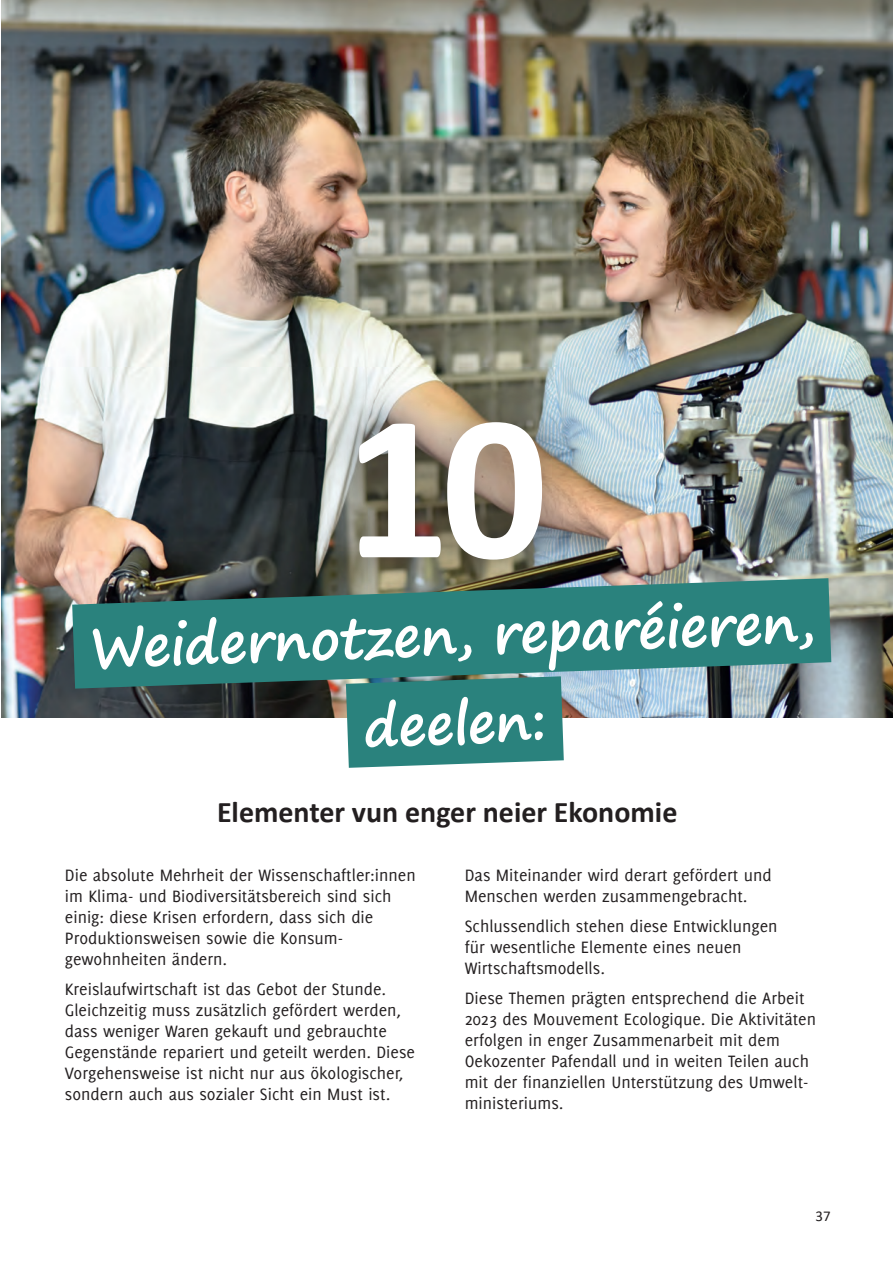
<style>
.page{position:relative;width:893px;height:1263px;background:#fff}
.page>*{position:absolute;margin:0;border:0;box-sizing:border-box;transform-origin:0 0}
.t1{font:700 210px "Calibri";color:#fff}
.t2{font:700 55.95px/88.7px "Segoe Print";color:#fff;text-align:center;scale:.96 1}
.t3{font:700 30px "Calibri";color:#231f20}
.t4{font:18px/21px "Delicious";color:#231f20}
.t5{font:15px "Calibri";color:#231f20}
</style>
<div class="page">
<img style="left:1px;top:0;width:892px;height:533px">
<div style="left:314px;top:376px;width:275px;height:229px;background:#231f20;opacity:.75"></div>
<img style="left:1px;top:533px;width:892px;height:185px">
<svg style="left:260px;top:631px;width:389px;height:137px"></svg>
<h1 class="t1" style="left:344px;top:339px;width:205px">10</h1>
<h2 class="t2" style="left:88px;top:602px;width:756px;rotate:-2deg">Weidernotzen, reparéieren, deelen:</h2>
<h3 class="t3" style="left:217px;top:791px;width:462px">Elementer vun enger neier Ekonomie</h3>
<p class="t4" style="left:65px;top:865px;width:352px">Die absolute Mehrheit der Wissenschaftler:innen im Klima- und Biodiversitätsbereich sind sich einig: diese Krisen erfordern, dass sich die Produktionsweisen sowie die Konsum&shy;gewohnheiten ändern.</p>
<p class="t4" style="left:65px;top:978px;width:352px">Kreislaufwirtschaft ist das Gebot der Stunde.<br>Gleichzeitig muss zusätzlich gefördert werden, dass weniger Waren gekauft und gebrauchte Gegenstände repariert und geteilt werden. Diese Vorgehensweise ist nicht nur aus ökologischer, sondern auch aus sozialer Sicht ein Must ist.</p>
<p class="t4" style="left:465px;top:865px;width:308px">Das Miteinander wird derart gefördert und<br>Menschen werden zusammengebracht.</p>
<p class="t4" style="left:465px;top:915px;width:314px">Schlussendlich stehen diese Entwicklungen für wesentliche Elemente eines neuen<br>Wirtschaftsmodells.</p>
<p class="t4" style="left:465px;top:987px;width:353px">Diese Themen prägten entsprechend die Arbeit 2023 des Mouvement Ecologique. Die Aktivitäten erfolgen in enger Zusammenarbeit mit dem Oekozenter Pafendall und in weiten Teilen auch mit der finanziellen Unterstützung des Umwelt&shy;ministeriums.</p>
<p class="t5" style="left:815px;top:1206px;width:17px">37</p>
</div>
